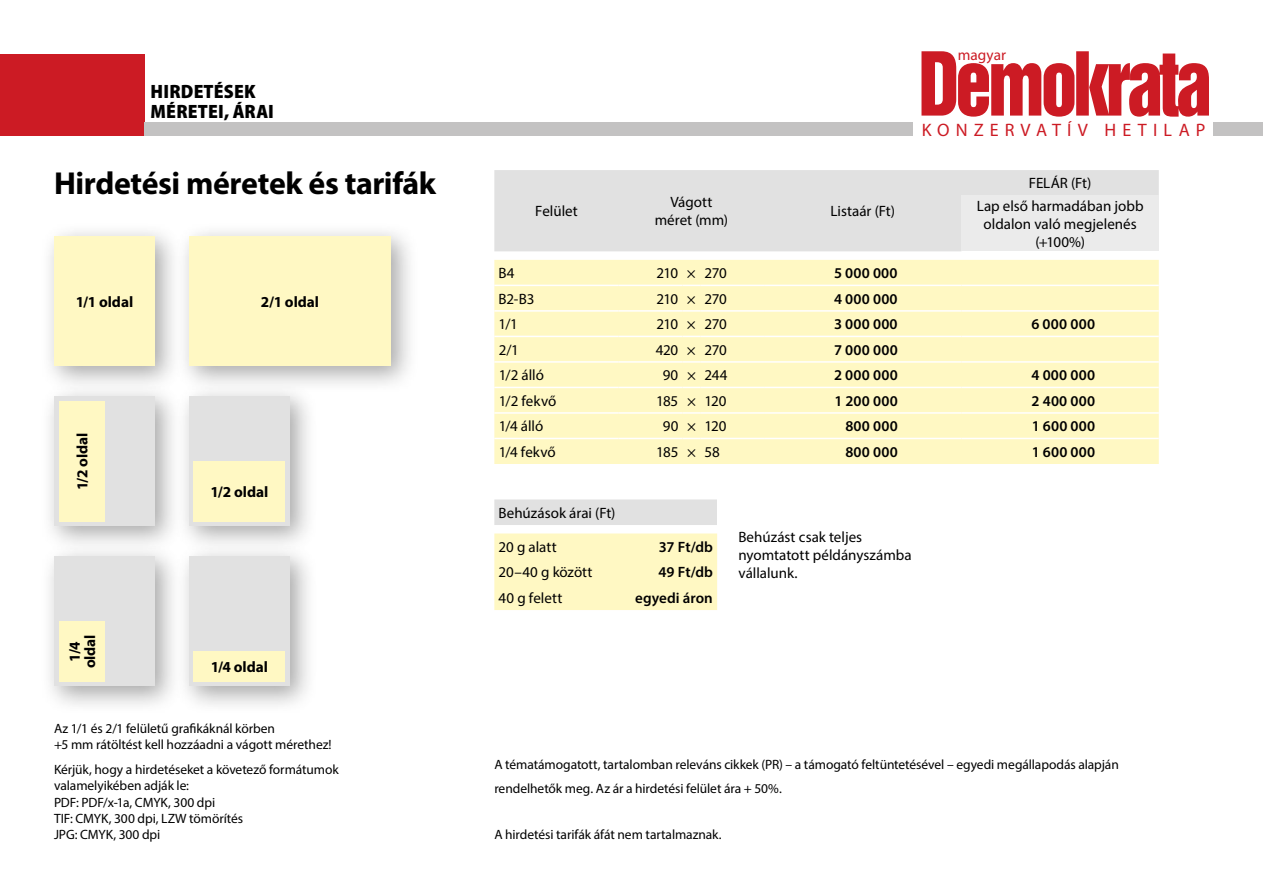
<style>
.page{position:relative;width:1263px;height:893px;background:#fff}
.page>*{position:absolute;margin:0;border:0;box-sizing:border-box;transform-origin:0 0}
.t1{font:700 31.8px "Myriad Pro";letter-spacing:-.015em;color:#000}
.t2{font:900 semi-condensed 19.35px/20.1px "Myriad Pro";letter-spacing:.01em;color:#000}
.t3{font:18px "Myriad Pro";letter-spacing:.34em;color:#cc1b24}
.t4{font:700 15.3px/15.3px "Myriad Pro";letter-spacing:-.005em;color:#000;text-align:center}
.t5{font:15.3px "Myriad Pro";color:#cc1b24}
.t6{font:15px/18px "Myriad Pro";color:#000;text-align:center}
.t7{font:600 15px "Myriad Pro";letter-spacing:.02em;color:#000}
.t8{font:600 15px "Myriad Pro";color:#000}
.t9{font:13.5px/16.2px "Myriad Pro";letter-spacing:-.005em;color:#000}
</style>
<div class="page">
<svg style="left:921px;top:51px;width:288px;height:66px"></svg>
<div style="left:0;top:54px;width:144px;height:82px;background:#cc1b24"></div>
<div style="left:144px;top:122px;width:768px;height:14px;background:#c3c2c2"></div>
<div style="left:1213px;top:122px;width:50px;height:14px;background:#c3c2c2"></div>
<div style="left:494px;top:170px;width:665px;height:81px;background:#e1e1e1"></div>
<div style="left:961px;top:196px;width:198px;height:55px;background:#ebebeb"></div>
<div style="left:494px;top:260px;width:665px;height:152px;background:#fff8c3"></div>
<hr style="left:494px;top:285px;width:125px;height:1px;background:#fff">
<hr style="left:619px;top:285px;width:63px;height:1px;background:#fff">
<svg style="left:682px;top:285px;width:18px;height:1px"></svg>
<hr style="left:700px;top:285px;width:64px;height:1px;background:#fff">
<hr style="left:764px;top:285px;width:197px;height:1px;background:#fff">
<hr style="left:961px;top:285px;width:198px;height:1px;background:#fff">
<hr style="left:494px;top:310px;width:125px;height:2px;background:#fff">
<hr style="left:619px;top:310px;width:63px;height:2px;background:#fff">
<svg style="left:682px;top:310px;width:18px;height:2px"></svg>
<hr style="left:700px;top:310px;width:64px;height:2px;background:#fff">
<hr style="left:764px;top:310px;width:197px;height:2px;background:#fff">
<hr style="left:961px;top:310px;width:198px;height:2px;background:#fff">
<hr style="left:494px;top:336px;width:125px;height:1px;background:#fff">
<hr style="left:619px;top:336px;width:63px;height:1px;background:#fff">
<svg style="left:682px;top:336px;width:18px;height:1px"></svg>
<hr style="left:700px;top:336px;width:64px;height:1px;background:#fff">
<hr style="left:764px;top:336px;width:197px;height:1px;background:#fff">
<hr style="left:961px;top:336px;width:198px;height:1px;background:#fff">
<hr style="left:494px;top:361px;width:125px;height:2px;background:#fff">
<hr style="left:619px;top:361px;width:63px;height:2px;background:#fff">
<svg style="left:682px;top:361px;width:18px;height:2px"></svg>
<hr style="left:700px;top:361px;width:64px;height:2px;background:#fff">
<hr style="left:764px;top:361px;width:197px;height:2px;background:#fff">
<hr style="left:961px;top:361px;width:198px;height:2px;background:#fff">
<hr style="left:494px;top:387px;width:125px;height:1px;background:#fff">
<hr style="left:619px;top:387px;width:63px;height:1px;background:#fff">
<svg style="left:682px;top:387px;width:18px;height:1px"></svg>
<hr style="left:700px;top:387px;width:64px;height:1px;background:#fff">
<hr style="left:764px;top:387px;width:197px;height:1px;background:#fff">
<hr style="left:961px;top:387px;width:198px;height:1px;background:#fff">
<svg style="left:494px;top:412px;width:665px;height:52px"></svg>
<hr style="left:700px;top:438px;width:64px;height:1px;background:#fff">
<hr style="left:764px;top:438px;width:197px;height:1px;background:#fff">
<hr style="left:961px;top:438px;width:198px;height:1px;background:#fff">
<div style="left:494px;top:499px;width:223px;height:26px;background:#e1e1e1"></div>
<div style="left:494px;top:533px;width:223px;height:77px;background:#fff8c3"></div>
<div style="left:39px;top:221px;width:144px;height:173px;background:#000;opacity:.35"></div>
<div style="left:54px;top:236px;width:101px;height:130px;background:#fff8c3"></div>
<div style="left:174px;top:221px;width:245px;height:173px;background:#000;opacity:.35"></div>
<div style="left:189px;top:236px;width:202px;height:130px;background:#fff8c3"></div>
<div style="left:39px;top:382px;width:144px;height:172px;background:#000;opacity:.35"></div>
<div style="left:54px;top:396px;width:101px;height:130px;background:#e1e1e1"></div>
<div style="left:59px;top:401px;width:45px;height:120px;background:#fff8c3"></div>
<div style="left:174px;top:382px;width:144px;height:172px;background:#000;opacity:.35"></div>
<div style="left:189px;top:396px;width:101px;height:130px;background:#e1e1e1"></div>
<div style="left:194px;top:461px;width:91px;height:60px;background:#fff8c3"></div>
<div style="left:39px;top:542px;width:144px;height:172px;background:#000;opacity:.35"></div>
<div style="left:54px;top:556px;width:101px;height:130px;background:#e1e1e1"></div>
<div style="left:59px;top:621px;width:45px;height:60px;background:#fff8c3"></div>
<div style="left:174px;top:542px;width:144px;height:172px;background:#000;opacity:.35"></div>
<div style="left:189px;top:556px;width:101px;height:130px;background:#e1e1e1"></div>
<div style="left:194px;top:651px;width:91px;height:30px;background:#fff8c3"></div>
<h2 class="t2" style="left:150px;top:81px;width:125px">HIRDETÉSEK<br>MÉRETEI, ÁRAI</h2>
<h1 class="t1" style="left:54px;top:163px;width:384px">Hirdetési méretek és tarifák</h1>
<p class="t4" style="left:76px;top:293px;width:59px">1/1 oldal</p>
<p class="t4" style="left:261px;top:293px;width:60px">2/1 oldal</p>
<p class="t4" style="left:74px;top:490px;width:59px;rotate:-90deg">1/2 oldal</p>
<p class="t4" style="left:67px;top:668px;width:36px;rotate:-90deg">1/4 oldal</p>
<p class="t4" style="left:210px;top:484px;width:59px">1/2 oldal</p>
<p class="t4" style="left:211px;top:659px;width:59px">1/4 oldal</p>
<p class="t9" style="left:54px;top:720px;width:279px">Az 1/1 és 2/1 felületű grafikáknál körben<br>+5 mm rátöltést kell hozzáadni a vágott mérethez!</p>
<p class="t9" style="left:54px;top:761px;width:286px">Kérjük, hogy a hirdetéseket a követező formátumok valamelyikében adják le:<br>PDF: PDF/x-1a, CMYK, 300 dpi<br>TIF: CMYK, 300 dpi, LZW tömörítés<br>JPG: CMYK, 300 dpi</p>
<p class="t5" style="left:958px;top:45px;width:50px">magyar</p>
<p class="t6" style="left:535px;top:202px;width:44px">Felület</p>
<p class="t6" style="left:655px;top:193px;width:75px">Vágott méret (mm)</p>
<p class="t6" style="left:830px;top:202px;width:66px">Listaár (Ft)</p>
<h3 class="t3" style="left:922px;top:118px;width:285px">KONZERVATÍV HETILAP</h3>
<p class="t6" style="left:977px;top:172px;width:168px;line-height:22.6px">FELÁR (Ft)<br>Lap első harmadában jobb</p>
<p class="t6" style="left:983px;top:215px;width:155px">oldalon való megjelenés (+100%)</p>
<p class="t6" style="left:499px;top:264px;width:18px">B4</p>
<p class="t6" style="left:657px;top:264px;width:72px">210 × 270</p>
<p class="t7" style="left:834px;top:264px;width:65px">5 000 000</p>
<p class="t6" style="left:499px;top:289px;width:37px">B2-B3</p>
<p class="t6" style="left:657px;top:289px;width:72px">210 × 270</p>
<p class="t7" style="left:834px;top:289px;width:65px">4 000 000</p>
<p class="t6" style="left:499px;top:315px;width:21px">1/1</p>
<p class="t6" style="left:657px;top:315px;width:72px">210 × 270</p>
<p class="t7" style="left:834px;top:315px;width:65px">3 000 000</p>
<p class="t7" style="left:1031px;top:315px;width:65px">6 000 000</p>
<p class="t6" style="left:499px;top:341px;width:22px">2/1</p>
<p class="t6" style="left:656px;top:341px;width:72px">420 × 270</p>
<p class="t7" style="left:834px;top:340px;width:65px">7 000 000</p>
<p class="t6" style="left:499px;top:366px;width:47px">1/2 álló</p>
<p class="t6" style="left:663px;top:366px;width:66px">90 × 244</p>
<p class="t7" style="left:834px;top:366px;width:65px">2 000 000</p>
<p class="t7" style="left:1031px;top:366px;width:65px">4 000 000</p>
<p class="t6" style="left:499px;top:392px;width:59px">1/2 fekvő</p>
<p class="t6" style="left:656px;top:392px;width:72px">185 × 120</p>
<p class="t7" style="left:834px;top:391px;width:65px">1 200 000</p>
<p class="t7" style="left:1031px;top:391px;width:65px">2 400 000</p>
<p class="t6" style="left:499px;top:417px;width:46px">1/4 álló</p>
<p class="t6" style="left:663px;top:417px;width:65px">90 × 120</p>
<p class="t7" style="left:845px;top:417px;width:54px">800 000</p>
<p class="t7" style="left:1032px;top:417px;width:65px">1 600 000</p>
<p class="t6" style="left:499px;top:443px;width:58px">1/4 fekvő</p>
<p class="t6" style="left:656px;top:443px;width:65px">185 × 58</p>
<p class="t7" style="left:845px;top:442px;width:54px">800 000</p>
<p class="t7" style="left:1032px;top:442px;width:65px">1 600 000</p>
<p class="t6" style="left:499px;top:504px;width:118px">Behúzások árai (Ft)</p>
<p class="t6" style="left:499px;top:538px;width:60px">20 g alatt</p>
<p class="t7" style="left:659px;top:537px;width:55px">37 Ft/db</p>
<p class="t6" style="left:499px;top:563px;width:95px">20–40 g között</p>
<p class="t7" style="left:659px;top:563px;width:56px">49 Ft/db</p>
<p class="t6" style="left:499px;top:589px;width:65px">40 g felett</p>
<p class="t8" style="left:635px;top:588px;width:79px">egyedi áron</p>
<p class="t6" style="left:738px;top:528px;width:175px;text-align:left">Behúzást csak teljes nyomtatott példányszámba vállalunk.</p>
<p class="t9" style="left:494px;top:752px;width:626px;line-height:24.5px">A tématámogatott, tartalomban releváns cikkek (PR) – a támogató feltüntetésével – egyedi megállapodás alapján rendelhetők meg. Az ár a hirdetési felület ára + 50%.</p>
<p class="t9" style="left:494px;top:826px;width:229px">A hirdetési tarifák áfát nem tartalmaznak.</p>
</div>
